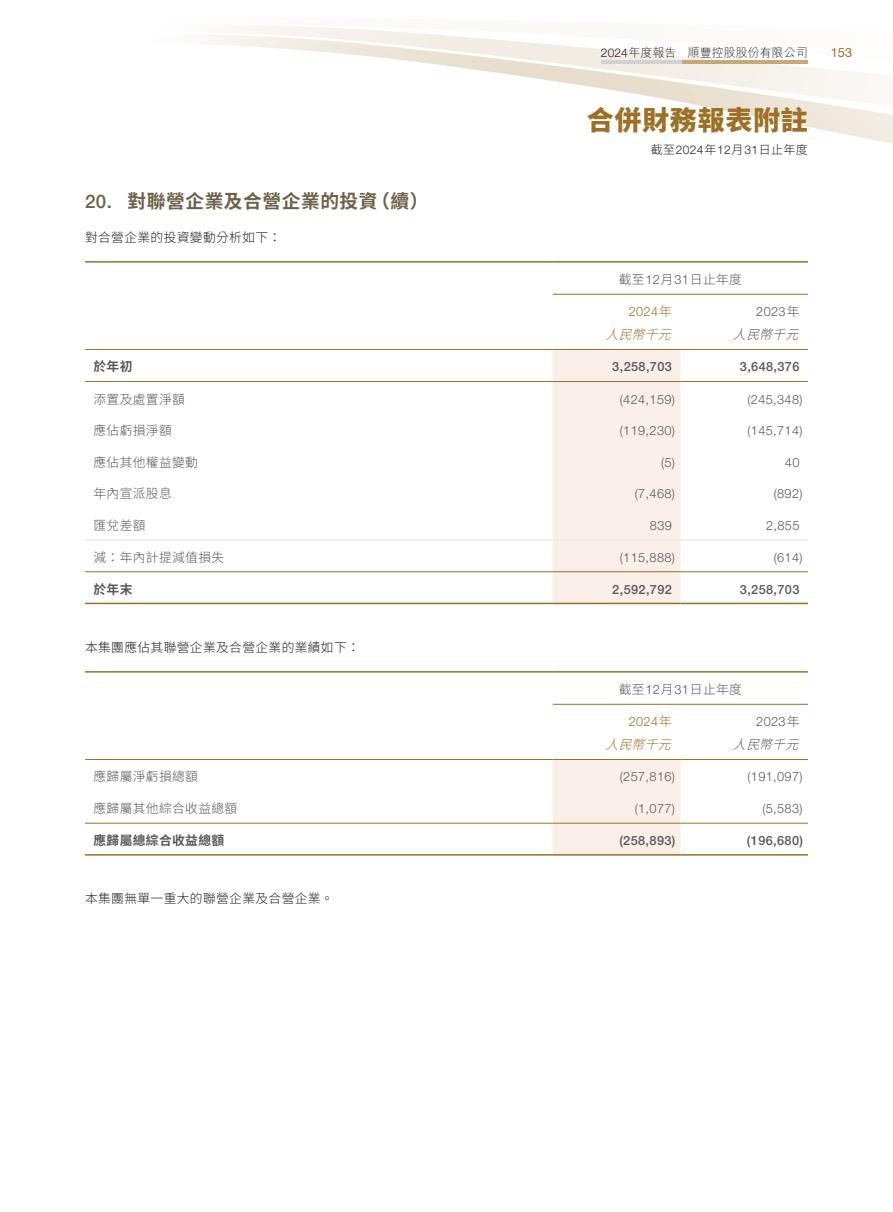
<style>
.page{position:relative;width:893px;height:1212px;background:#fff}
.page>*{position:absolute;margin:0;border:0;box-sizing:border-box;transform-origin:0 0}
.t1{font:800 27px "Source Han Sans TC";letter-spacing:.03em;color:#9d7025}
.t2{font:700 18.75px "Source Han Sans TC";letter-spacing:.03em;color:#6d6149}
.t3{font:300 12.75px "Helvetica Neue LT Pro";letter-spacing:.03em;color:#57585a}
.t4{font:300 12.75px "Source Han Sans TC";letter-spacing:.03em;color:#57585a}
.t5{font:300 12.75px "Source Han Sans TC";letter-spacing:.03em;color:#231f20}
.t6{font:500 12.75px "Helvetica Neue LT Pro";letter-spacing:.03em;color:#57585a}
.t7{font:700 12.75px "Source Han Sans TC";letter-spacing:.03em;color:#57585a}
.t8{font:300 12.75px "Helvetica Neue LT Pro";letter-spacing:.03em;color:#9d7025}
.t9{font:italic 300 12.75px "Source Han Sans TC";color:#9d7025}
.t10{font:italic 300 12.75px "Source Han Sans TC";color:#57585a}
.t11{font:12.75px "Helvetica Neue LT Pro";color:#9d7025}
.t12{font:300 12px "M Hei HK";letter-spacing:.005em;color:#231f20}
.t13{font:300 12px "Source Han Sans TC";letter-spacing:.03em;color:#231f20}
.s1{font-family:"Helvetica Neue LT Pro"}
.s2{font-family:"Helvetica Neue LT Pro";font-weight:500}
.s3{font-family:"Source Han Sans TC"}
</style>
<div class="page">
<svg style="left:194px;top:25px;width:699px;height:116px"></svg>
<hr style="left:601px;top:60px;width:97px;height:3px;background:#d1d2d4">
<hr style="left:682px;top:60px;width:126px;height:3px;background:#caa67a">
<div style="left:553px;top:350px;width:127px;height:253px;background:#f9efe8"></div>
<hr style="left:85px;top:540px;width:468px;height:1px;background:#e6e7e9">
<hr style="left:553px;top:540px;width:127px;height:1px;background:#e6e7e9">
<hr style="left:680px;top:540px;width:128px;height:1px;background:#e6e7e9">
<hr style="left:85px;top:261px;width:468px;height:2px;background:#9d7025">
<hr style="left:553px;top:261px;width:255px;height:2px;background:#9d7025">
<hr style="left:553px;top:294px;width:255px;height:1px;background:#9d7025">
<hr style="left:85px;top:349px;width:468px;height:1px;background:#9d7025">
<hr style="left:553px;top:349px;width:127px;height:1px;background:#9d7025">
<hr style="left:680px;top:349px;width:128px;height:1px;background:#9d7025">
<hr style="left:85px;top:381px;width:468px;height:1px;background:#9d7025">
<hr style="left:553px;top:381px;width:127px;height:1px;background:#9d7025">
<hr style="left:680px;top:381px;width:128px;height:1px;background:#9d7025">
<hr style="left:85px;top:571px;width:468px;height:1px;background:#9d7025">
<hr style="left:553px;top:571px;width:127px;height:1px;background:#9d7025">
<hr style="left:680px;top:571px;width:128px;height:1px;background:#9d7025">
<hr style="left:85px;top:603px;width:468px;height:1px;background:#9d7025">
<hr style="left:553px;top:603px;width:127px;height:1px;background:#9d7025">
<hr style="left:680px;top:603px;width:128px;height:1px;background:#9d7025">
<div style="left:553px;top:760px;width:127px;height:94px;background:#f9efe8"></div>
<hr style="left:85px;top:671px;width:468px;height:2px;background:#9d7025">
<hr style="left:553px;top:671px;width:255px;height:2px;background:#9d7025">
<hr style="left:553px;top:704px;width:255px;height:1px;background:#9d7025">
<hr style="left:85px;top:759px;width:468px;height:1px;background:#9d7025">
<hr style="left:553px;top:759px;width:127px;height:1px;background:#9d7025">
<hr style="left:680px;top:759px;width:128px;height:1px;background:#9d7025">
<hr style="left:85px;top:823px;width:468px;height:1px;background:#9d7025">
<hr style="left:553px;top:823px;width:127px;height:1px;background:#9d7025">
<hr style="left:680px;top:823px;width:128px;height:1px;background:#9d7025">
<hr style="left:85px;top:854px;width:468px;height:1px;background:#9d7025">
<hr style="left:553px;top:854px;width:127px;height:1px;background:#9d7025">
<hr style="left:680px;top:854px;width:128px;height:1px;background:#9d7025">
<p class="t12" style="left:601px;top:47px;width:209px"><span class="s1">2024</span>年度報告 順豐控股股份有限公司</p>
<p class="t11" style="left:831px;top:45px;width:23px">153</p>
<h2 class="t2" style="left:85px;top:190px;width:345px"><span class="s2">20.</span> 對聯營企業及合營企業的投資（續）</h2>
<p class="t5" style="left:85px;top:230px;width:198px">對合營企業的投資變動分析如下：</p>
<h1 class="t1" style="left:587px;top:105px;width:223px">合併財務報表附註</h1>
<p class="t13" style="left:651px;top:142px;width:159px">截至<span class="s1">2024</span>年<span class="s1">12</span>月<span class="s1">31</span>日止年度</p>
<p class="t4" style="left:619px;top:272px;width:125px">截至<span class="s1">12</span>月<span class="s1">31</span>日止年度</p>
<p class="t8" style="left:629px;top:304px;width:45px">2024<span class="s3">年</span></p>
<p class="t3" style="left:756px;top:304px;width:45px">2023<span class="s3">年</span></p>
<p class="t9" style="left:605px;top:327px;width:76px">人民幣千元</p>
<p class="t10" style="left:733px;top:327px;width:76px">人民幣千元</p>
<p class="t7" style="left:94px;top:360px;width:40px">於年初</p>
<p class="t6" style="left:612px;top:359px;width:61px">3,258,703</p>
<p class="t6" style="left:740px;top:359px;width:61px">3,648,376</p>
<p class="t4" style="left:94px;top:392px;width:93px">添置及處置淨額</p>
<p class="t3" style="left:620px;top:391px;width:57px">(424,159)</p>
<p class="t3" style="left:747px;top:391px;width:57px">(245,348)</p>
<p class="t4" style="left:94px;top:423px;width:80px">應佔虧損淨額</p>
<p class="t3" style="left:620px;top:423px;width:57px">(119,230)</p>
<p class="t3" style="left:747px;top:423px;width:57px">(145,714)</p>
<p class="t4" style="left:94px;top:455px;width:106px">應佔其他權益變動</p>
<p class="t3" style="left:661px;top:454px;width:15px">(5)</p>
<p class="t3" style="left:785px;top:454px;width:16px">40</p>
<p class="t4" style="left:94px;top:486px;width:80px">年內宣派股息</p>
<p class="t3" style="left:635px;top:486px;width:42px">(7,468)</p>
<p class="t3" style="left:774px;top:486px;width:30px">(892)</p>
<p class="t4" style="left:94px;top:518px;width:54px">匯兌差額</p>
<p class="t3" style="left:650px;top:518px;width:23px">839</p>
<p class="t3" style="left:766px;top:518px;width:35px">2,855</p>
<p class="t4" style="left:94px;top:550px;width:132px">減：年內計提減值損失</p>
<p class="t3" style="left:620px;top:549px;width:57px">(115,888)</p>
<p class="t3" style="left:774px;top:549px;width:30px">(614)</p>
<p class="t7" style="left:94px;top:582px;width:40px">於年末</p>
<p class="t6" style="left:612px;top:582px;width:61px">2,592,792</p>
<p class="t6" style="left:740px;top:582px;width:61px">3,258,703</p>
<p class="t5" style="left:85px;top:640px;width:276px">本集團應佔其聯營企業及合營企業的業績如下：</p>
<p class="t4" style="left:619px;top:682px;width:125px">截至<span class="s1">12</span>月<span class="s1">31</span>日止年度</p>
<p class="t8" style="left:629px;top:714px;width:45px">2024<span class="s3">年</span></p>
<p class="t3" style="left:756px;top:714px;width:45px">2023<span class="s3">年</span></p>
<p class="t9" style="left:605px;top:737px;width:76px">人民幣千元</p>
<p class="t10" style="left:733px;top:737px;width:76px">人民幣千元</p>
<p class="t4" style="left:94px;top:769px;width:106px">應歸屬淨虧損總額</p>
<p class="t3" style="left:620px;top:769px;width:57px">(257,816)</p>
<p class="t3" style="left:747px;top:769px;width:57px">(191,097)</p>
<p class="t4" style="left:94px;top:801px;width:145px">應歸屬其他綜合收益總額</p>
<p class="t3" style="left:635px;top:801px;width:42px">(1,077)</p>
<p class="t3" style="left:762px;top:801px;width:42px">(5,583)</p>
<p class="t7" style="left:94px;top:833px;width:132px">應歸屬總綜合收益總額</p>
<p class="t6" style="left:619px;top:833px;width:58px">(258,893)</p>
<p class="t6" style="left:747px;top:833px;width:58px">(196,680)</p>
<p class="t5" style="left:85px;top:891px;width:250px">本集團無單一重大的聯營企業及合營企業。</p>
</div>
